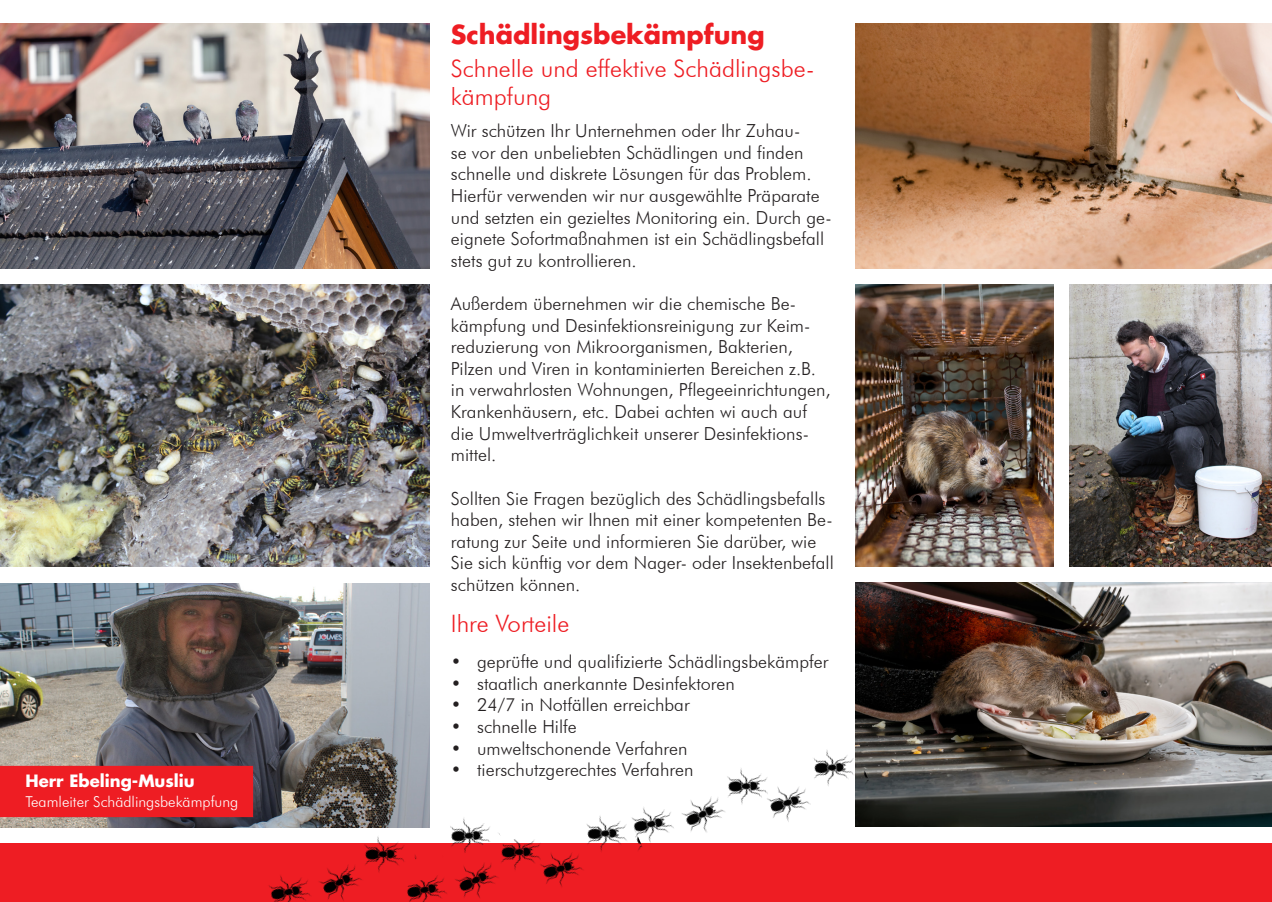
<style>
.page{position:relative;width:1272px;height:902px;background:#fff}
.page>*{position:absolute;margin:0;border:0;box-sizing:border-box;transform-origin:0 0}
.t1{font:700 25.5px "Futura LT";color:#ee1d23}
.t2{font:300 24px/28.8px "Futura BT";color:#ee1d23}
.t3{font:300 18px/21.6px "Futura BT";color:#231f20}
.t4{font:700 16.5px "Futura LT";color:#fff}
.t5{font:300 15px "Futura BT";color:#fff}
</style>
<div class="page">
<img style="left:0;top:284px;width:429px;height:282px">
<img style="left:0;top:23px;width:429px;height:245px">
<img style="left:855px;top:284px;width:198px;height:282px">
<img style="left:1069px;top:284px;width:202px;height:282px">
<img style="left:0;top:583px;width:429px;height:244px">
<div style="left:0;top:765px;width:248px;height:52px;background:#ee1d23"></div>
<img style="left:855px;top:583px;width:416px;height:243px">
<div style="left:0;top:843px;width:1271px;height:58px;background:#ee1d23"></div>
<img style="left:501px;top:816px;width:110px;height:71px">
<img style="left:611px;top:687px;width:263px;height:164px">
<img style="left:248px;top:754px;width:252px;height:147px">
<svg style="left:401px;top:851px;width:45px;height:30px"></svg>
<img style="left:855px;top:23px;width:416px;height:245px">
<p class="t4" style="left:26px;top:770px;width:171px">Herr Ebeling-Musliu</p>
<p class="t5" style="left:26px;top:792px;width:214px">Teamleiter Schädlingsbekämpfung</p>
<p class="t1" style="left:451px;top:17px;width:315px">Schädlingsbekämpfung</p>
<p class="t2" style="left:451px;top:53px;width:365px">Schnelle und effektive Schädlingsbe&shy;kämpfung</p>
<p class="t3" style="left:451px;top:120px;width:362px">Wir schützen Ihr Unternehmen oder Ihr Zuhau&shy;se vor den unbeliebten Schädlingen und finden schnelle und diskrete Lösungen für das Problem.</p>
<p class="t3" style="left:451px;top:184px;width:382px">Hierfür verwenden wir nur ausgewählte Präparate und setzten ein gezieltes Monitoring ein. Durch ge&shy;eignete Sofortmaßnahmen ist ein Schädlingsbefall stets gut zu kontrollieren.</p>
<p class="t3" style="left:451px;top:292px;width:381px">Außerdem übernehmen wir die chemische Be&shy;kämpfung und Desinfektionsreinigung zur Keim&shy;reduzierung von Mikroorganismen, Bakterien, Pilzen und Viren in kontaminierten Bereichen z.B. in verwahrlosten Wohnungen, Pflegeeinrichtungen, Krankenhäusern, etc. Dabei achten wi auch auf die Umweltverträglichkeit unserer Desinfektions&shy;mittel.</p>
<p class="t3" style="left:451px;top:487px;width:384px">Sollten Sie Fragen bezüglich des Schädlingsbefalls haben, stehen wir Ihnen mit einer kompetenten Be&shy;ratung zur Seite und informieren Sie darüber, wie Sie sich künftig vor dem Nager- oder Insektenbefall schützen können.</p>
<p class="t2" style="left:451px;top:608px;width:120px">Ihre Vorteile</p>
<p class="t3" style="left:451px;top:650px;width:379px">• geprüfte und qualifizierte Schädlingsbekämpfer</p>
<p class="t3" style="left:451px;top:672px;width:285px">• staatlich anerkannte Desinfektoren</p>
<p class="t3" style="left:451px;top:694px;width:240px">• 24/7 in Notfällen erreichbar</p>
<p class="t3" style="left:451px;top:715px;width:127px">• schnelle Hilfe</p>
<p class="t3" style="left:451px;top:737px;width:238px">• umweltschonende Verfahren</p>
<p class="t3" style="left:451px;top:758px;width:244px">• tierschutzgerechtes Verfahren</p>
</div>
